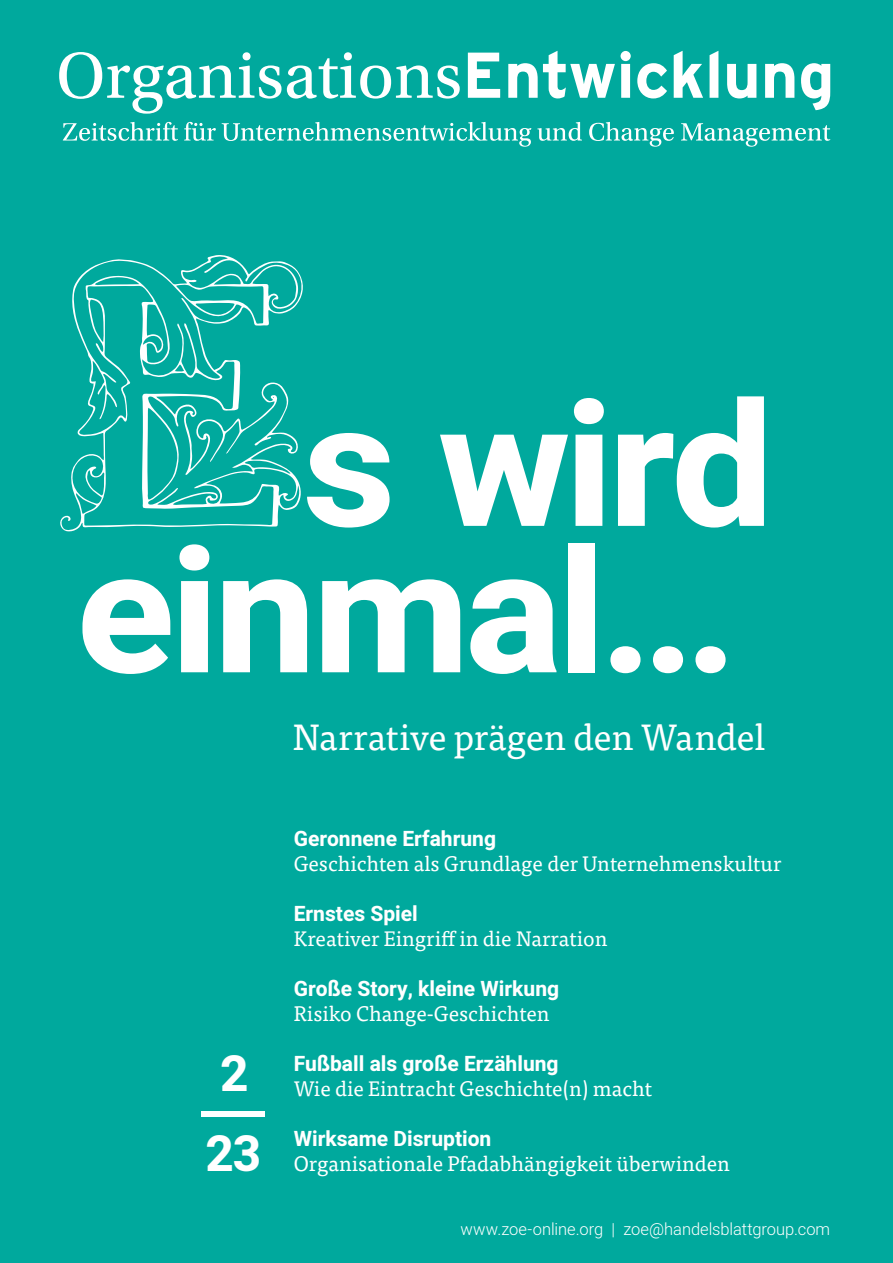
<style>
.page{position:relative;width:893px;height:1263px;background:#00a99d}
.page>*{position:absolute;margin:0;border:0;box-sizing:border-box;transform-origin:0 0}
.t1{font:700 172.65px/146.4px "Heebo";letter-spacing:-.025em;color:#fff;text-align:right;scale:1.05 1}
.t2{font:700 49.5px/40px "Heebo";color:#fff;text-align:center}
.t3{font:36.6px "Tisa Pro";letter-spacing:-.01em;color:#fff}
.t4{font:21px "Tisa Pro";color:#fff}
.t5{font:700 21px "Heebo";color:#fff}
.t6{font:300 16.5px "Heebo";letter-spacing:-.005em;color:#fff}
</style>
<div class="page">
<svg style="left:63px;top:122px;width:767px;height:25px"></svg>
<svg style="left:59px;top:51px;width:771px;height:63px"></svg>
<svg style="left:60px;top:255px;width:243px;height:277px"></svg>
<h1 class="t1" style="left:76px;top:396px;width:665px">s wird einmal...</h1>
<h2 class="t2" style="left:196px;top:1055px;width:73px">2 —<br>23</h2>
<h3 class="t3" style="left:293px;top:711px;width:474px">Narrative prägen den Wandel</h3>
<p class="t5" style="left:294px;top:824px;width:204px">Geronnene Erfahrung</p>
<p class="t4" style="left:294px;top:848px;width:489px">Geschichten als Grundlage der Unternehmenskultur</p>
<p class="t5" style="left:294px;top:899px;width:126px">Ernstes Spiel</p>
<p class="t4" style="left:294px;top:923px;width:315px">Kreativer Eingriff in die Narration</p>
<p class="t5" style="left:294px;top:974px;width:267px">Große Story, kleine Wirkung</p>
<p class="t4" style="left:294px;top:998px;width:257px">Risiko Change-Geschichten</p>
<p class="t5" style="left:294px;top:1049px;width:266px">Fußball als große Erzählung</p>
<p class="t4" style="left:294px;top:1073px;width:360px">Wie die Eintracht Geschichte(n) macht</p>
<p class="t5" style="left:294px;top:1124px;width:199px">Wirksame Disruption</p>
<p class="t4" style="left:294px;top:1148px;width:438px">Organisationale Pfadabhängigkeit überwinden</p>
<p class="t6" style="left:460px;top:1217px;width:371px">www.zoe-online.org | zoe@handelsblattgroup.com</p>
</div>
